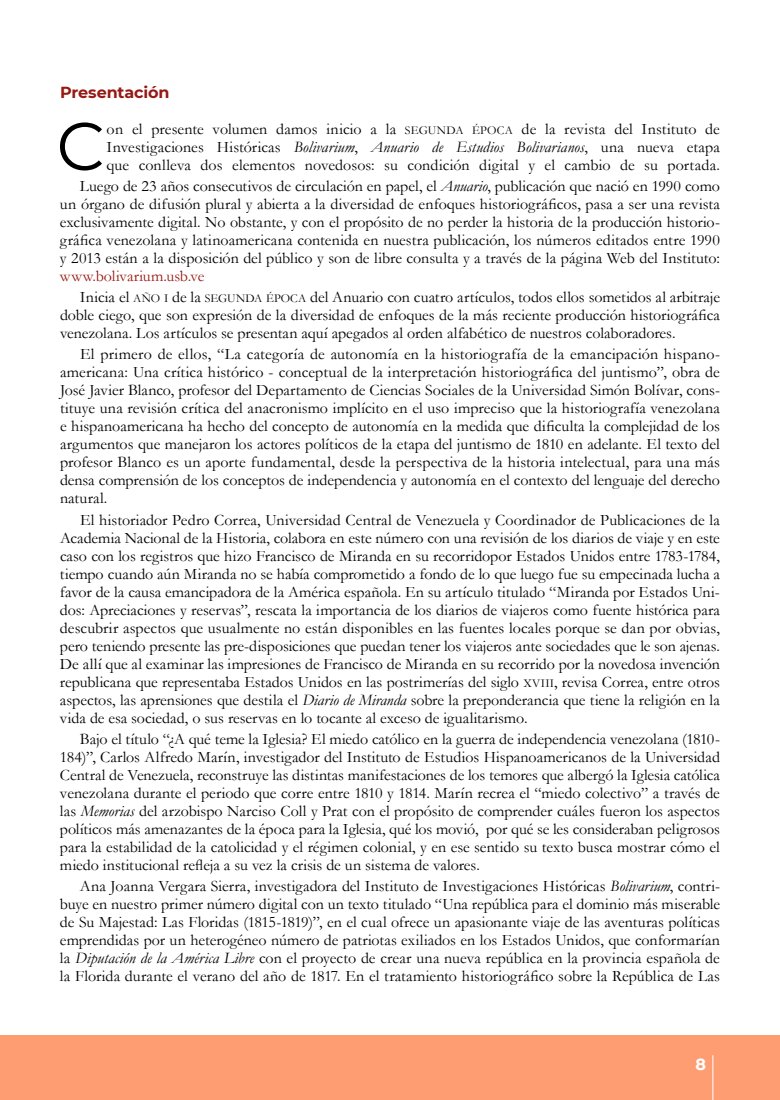
<style>
.page{position:relative;width:780px;height:1100px;background:#fff}
.page>*{position:absolute;margin:0;border:0;box-sizing:border-box;transform-origin:0 0}
.t1{font:67.4px "Montserrat";color:#000}
.t2{font:16px/18px "Garamond";color:#000;text-align:justify}
.t3{font:700 16px "Montserrat";letter-spacing:-.01em;color:#961914}
.t4{font:700 16px "Montserrat";color:#fff}
.s1{font-size:12px}
.s2{font-style:italic}
.s3{color:#961914}
</style>
<div class="page">
<div style="left:0;top:1035px;width:780px;height:65px;background:#ff9d72"></div>
<hr style="left:712px;top:1055px;width:1px;height:45px;background:#fff">
<p class="t3" style="left:60px;top:81px;width:111px">Presentación</p>
<h1 class="t1" style="left:56px;top:100px;width:50px">C</h1>
<p class="t2" style="left:107px;top:120px;width:615px">on el presente volumen damos inicio a la <span class="s1">SEGUNDA ÉPOCA</span> de la revista del Instituto de Investigaciones Históricas <span class="s2">Bolivarium</span>, <span class="s2">Anuario de Estudios Bolivarianos</span>, una nueva etapa que conlleva dos elementos novedosos: su condición digital y el cambio de su portada.</p>
<p class="t2" style="left:60px;top:177px;width:662px;text-indent:20px">Luego de 23 años consecutivos de circulación en papel, el <span class="s2">Anuario</span>, publicación que nació en 1990 como un órgano de difusión plural y abierta a la diversidad de enfoques historiográficos, pasa a ser una revista exclusivamente digital. No obstante, y con el propósito de no perder la historia de la producción historio&shy;gráfica venezolana y latinoamericana contenida en nuestra publicación, los números editados entre 1990 y 2013 están a la disposición del público y son de libre consulta y a través de la página Web del Instituto:</p>
<p class="t2" style="left:80px;top:265px;width:642px;line-height:21.1px;text-indent:-20px"><span class="s3">www.bolivarium.usb.ve<br></span>Inicia el <span class="s1">AÑO I</span> de la <span class="s1">SEGUNDA ÉPOCA</span> del Anuario con cuatro artículos, todos ellos sometidos al arbitraje</p>
<p class="t2" style="left:60px;top:306px;width:662px">doble ciego, que son expresión de la diversidad de enfoques de la más reciente producción historiográfica venezolana. Los artículos se presentan aquí apegados al orden alfabético de nuestros colaboradores.</p>
<p class="t2" style="left:60px;top:345px;width:662px;text-indent:20px">El primero de ellos, “La categoría de autonomía en la historiografía de la emancipación hispano&shy;americana: Una crítica histórico ‑ conceptual de la interpretación historiográfica del juntismo”, obra de José Javier Blanco, profesor del Departamento de Ciencias Sociales de la Universidad Simón Bolívar, cons&shy;tituye una revisión crítica del anacronismo implícito en el uso impreciso que la historiografía venezolana e hispanoamericana ha hecho del concepto de autonomía en la medida que dificulta la complejidad de los argumentos que manejaron los actores políticos de la etapa del juntismo de 1810 en adelante. El texto del profesor Blanco es un aporte fundamental, desde la perspectiva de la historia intelectual, para una más densa comprensión de los conceptos de independencia y autonomía en el contexto del lenguaje del derecho natural.</p>
<p class="t2" style="left:60px;top:510px;width:662px;text-indent:20px">El historiador Pedro Correa, Universidad Central de Venezuela y Coordinador de Publicaciones de la Academia Nacional de la Historia, colabora en este número con una revisión de los diarios de viaje y en este caso con los registros que hizo Francisco de Miranda en su recorridopor Estados Unidos entre 1783‑1784, tiempo cuando aún Miranda no se había comprometido a fondo de lo que luego fue su empecinada lucha a favor de la causa emancipadora de la América española. En su artículo titulado “Miranda por Estados Uni&shy;dos: Apreciaciones y reservas”, rescata la importancia de los diarios de viajeros como fuente histórica para descubrir aspectos que usualmente no están disponibles en las fuentes locales porque se dan por obvias, pero teniendo presente las pre-disposiciones que puedan tener los viajeros ante sociedades que le son ajenas.<br>De allí que al examinar las impresiones de Francisco de Miranda en su recorrido por la novedosa invención republicana que representaba Estados Unidos en las postrimerías del siglo <span class="s1">XVIII</span>, revisa Correa, entre otros aspectos, las aprensiones que destila el <span class="s2">Diario de Miranda</span> sobre la preponderancia que tiene la religión en la vida de esa sociedad, o sus reservas en lo tocante al exceso de igualitarismo.</p>
<p class="t2" style="left:60px;top:729px;width:662px;text-indent:20px">Bajo el título “¿A qué teme la Iglesia? El miedo católico en la guerra de independencia venezolana (1810- 184)”, Carlos Alfredo Marín, investigador del Instituto de Estudios Hispanoamericanos de la Universidad Central de Venezuela, reconstruye las distintas manifestaciones de los temores que albergó la Iglesia católica venezolana durante el periodo que corre entre 1810 y 1814. Marín recrea el “miedo colectivo” a través de las <span class="s2">Memorias</span> del arzobispo Narciso Coll y Prat con el propósito de comprender cuáles fueron los aspectos políticos más amenazantes de la época para la Iglesia, qué los movió, por qué se les consideraban peligrosos para la estabilidad de la catolicidad y el régimen colonial, y en ese sentido su texto busca mostrar cómo el miedo institucional refleja a su vez la crisis de un sistema de valores.</p>
<p class="t2" style="left:60px;top:876px;width:662px;text-indent:20px">Ana Joanna Vergara Sierra, investigadora del Instituto de Investigaciones Históricas <span class="s2">Bolivarium</span>, contri&shy;buye en nuestro primer número digital con un texto titulado “Una república para el dominio más miserable de Su Majestad: Las Floridas (1815-1819)”, en el cual ofrece un apasionante viaje de las aventuras políticas emprendidas por un heterogéneo número de patriotas exiliados en los Estados Unidos, que conformarían la <span class="s2">Diputación de la América Libre</span> con el proyecto de crear una nueva república en la provincia española de la Florida durante el verano del año de 1817. En el tratamiento historiográfico sobre la República de Las</p>
<p class="t4" style="left:696px;top:1053px;width:12px">8</p>
</div>
